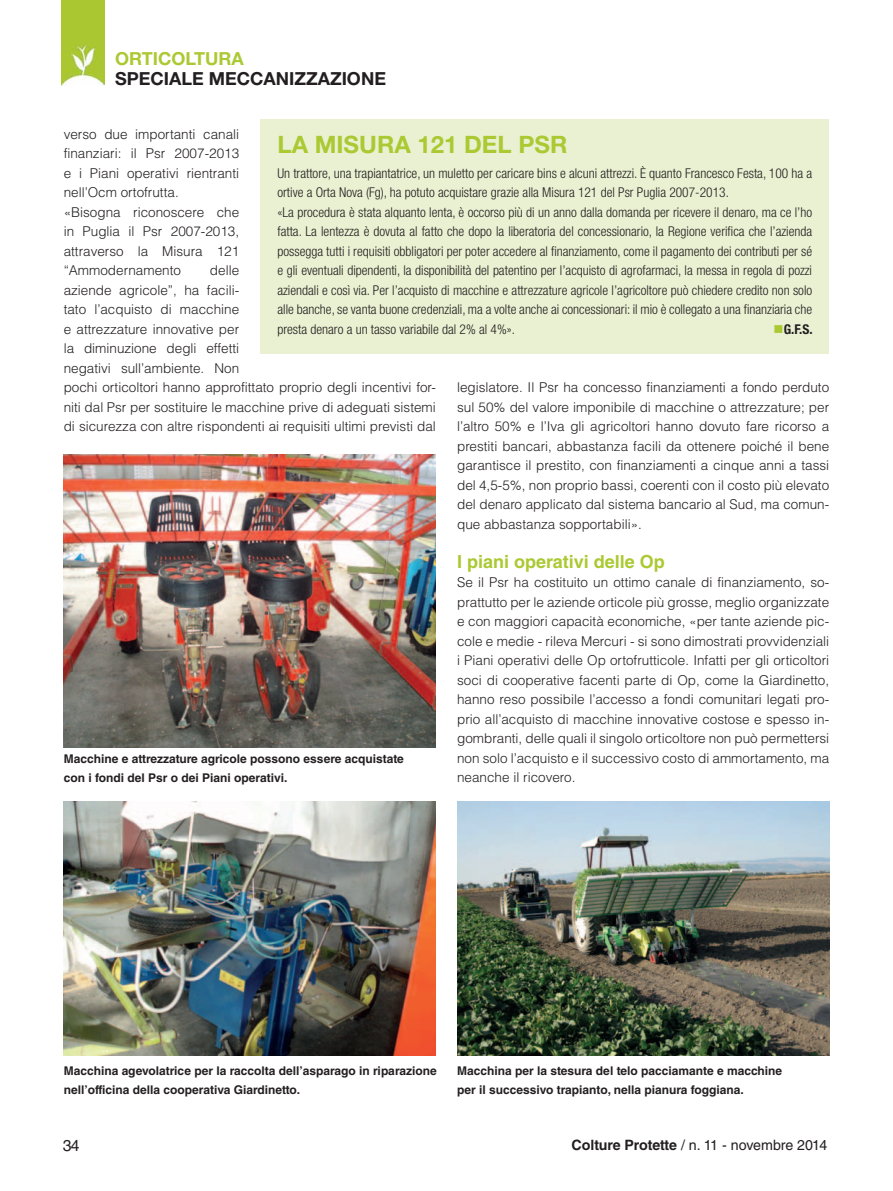
<style>
.page{position:relative;width:893px;height:1191px;background:#fff}
.page>*{position:absolute;margin:0;border:0;box-sizing:border-box;transform-origin:0 0}
.t1{font:700 24px "Helvetica Neue LT Std";color:#aac932}
.t2{font:700 18px "Helvetica Neue LT Std";color:#231f20}
.t3{font:700 18px "Helvetica LT Std";color:#aac932}
.t4{font:700 18px "Helvetica Neue LT Std";color:#aac932}
.t5{font:15.75px "Helvetica LT Std";color:#231f20}
.t6{font:14.25px "Helvetica LT Std";letter-spacing:-.015em;color:#231f20}
.t7{font:300 13.5px/19.5px "Helvetica LT Std";color:#231f20;text-align:justify}
.t8{font:300 condensed 13.5px/19.5px "Helvetica Neue LT Std";color:#231f20}
.t9{font:700 condensed 13.5px "Helvetica Neue LT Std";color:#231f20}
.t10{font:700 12px/19.5px "Helvetica LT Std";color:#231f20}
.s1{color:#aac932}
.s2{font-weight:700}
</style>
<div class="page">
<img style="left:62px;top:0;width:42px;height:85px">
<img style="left:64px;top:802px;width:372px;height:253px">
<img style="left:457px;top:802px;width:372px;height:253px">
<div style="left:260px;top:119px;width:569px;height:234px;background:#eaf1d2"></div>
<hr style="left:892px;top:119px;width:1px;height:390px;background:#e6e7e9">
<img style="left:64px;top:454px;width:372px;height:293px">
<h2 class="t4" style="left:115px;top:47px;width:130px">ORTICOLTURA</h2>
<h2 class="t2" style="left:115px;top:67px;width:272px">SPECIALE MECCANIZZAZIONE</h2>
<p class="t7" style="left:64px;top:124px;width:177px;text-align:left">verso due importanti canali finanziari: il Psr 2007-2013 e i Piani operativi rientranti nell’Ocm ortofrutta.<br>«Bisogna riconoscere che in Puglia il Psr 2007-2013, attraverso la Misura 121 “Ammodernamento</p>
<h1 class="t1" style="left:277px;top:130px;width:291px">LA MISURA 121 DEL PSR</h1>
<p class="t8" style="left:277px;top:163px;width:536px">Un trattore, una trapiantatrice, un muletto per caricare bins e alcuni attrezzi. È quanto Francesco Festa, 100 ha a ortive a Orta Nova (Fg), ha potuto acquistare grazie alla Misura 121 del Psr Puglia 2007-2013.<br>«La procedura è stata alquanto lenta, è occorso più di un anno dalla domanda per ricevere il denaro, ma ce l’ho fatta. La lentezza è dovuta al fatto che dopo la liberatoria del concessionario, la Regione verifica che l’azienda possegga tutti i requisiti obbligatori per poter accedere al finanziamento, come il pagamento dei contributi per sé e gli eventuali dipendenti, la disponibilità del patentino per l’acquisto di agrofarmaci, la messa in regola di pozzi aziendali e così via. Per l’acquisto di macchine e attrezzature agricole l’agricoltore può chiedere credito non solo alle banche, se vanta buone credenziali, ma a volte anche ai concessionari: il mio è collegato a una finanziaria che presta denaro a un tasso variabile dal 2% al 4%».</p>
<p class="t7" style="left:64px;top:260px;width:374px;text-align:left;text-indent:146px">delle<br>aziende agricole”, ha facili-<br>tato l’acquisto di macchine<br>e attrezzature innovative per<br>la diminuzione degli effetti<br>negativi sull’ambiente. Non<br>pochi orticoltori hanno approfittato proprio degli incentivi for&shy;niti dal Psr per sostituire le macchine prive di adeguati sistemi di sicurezza con altre rispondenti ai requisiti ultimi previsti dal</p>
<p class="t9" style="left:774px;top:321px;width:41px"><span class="s1">■</span>G.F.S.</p>
<p class="t7" style="left:457px;top:377px;width:374px">legislatore. Il Psr ha concesso finanziamenti a fondo perduto sul 50% del valore imponibile di macchine o attrezzature; per l’altro 50% e l’Iva gli agricoltori hanno dovuto fare ricorso a prestiti bancari, abbastanza facili da ottenere poiché il bene garantisce il prestito, con finanziamenti a cinque anni a tassi del 4,5-5%, non proprio bassi, coerenti con il costo più elevato del denaro applicato dal sistema bancario al Sud, ma comun&shy;que abbastanza sopportabili».</p>
<h2 class="t3" style="left:457px;top:550px;width:209px">I piani operativi delle Op</h2>
<p class="t7" style="left:457px;top:572px;width:374px">Se il Psr ha costituito un ottimo canale di finanziamento, so&shy;prattutto per le aziende orticole più grosse, meglio organizzate e con maggiori capacità economiche, «per tante aziende pic&shy;cole e medie - rileva Mercuri - si sono dimostrati provvidenziali i Piani operativi delle Op ortofrutticole. Infatti per gli orticoltori soci di cooperative facenti parte di Op, come la Giardinetto, hanno reso possibile l’accesso a fondi comunitari legati pro&shy;prio all’acquisto di macchine innovative costose e spesso in&shy;gombranti, delle quali il singolo orticoltore non può permettersi non solo l’acquisto e il successivo costo di ammortamento, ma neanche il ricovero.</p>
<p class="t10" style="left:64px;top:748px;width:342px">Macchine e attrezzature agricole possono essere acquistate con i fondi del Psr o dei Piani operativi.</p>
<p class="t10" style="left:64px;top:1060px;width:374px">Macchina agevolatrice per la raccolta dell’asparago in riparazione nell’officina della cooperativa Giardinetto.</p>
<p class="t10" style="left:457px;top:1060px;width:327px">Macchina per la stesura del telo pacciamante e macchine per il successivo trapianto, nella pianura foggiana.</p>
<p class="t5" style="left:63px;top:1136px;width:18px">34</p>
<p class="t6" style="left:571px;top:1136px;width:257px"><span class="s2">Colture Protette</span> / n. 11 - novembre 2014</p>
</div>
